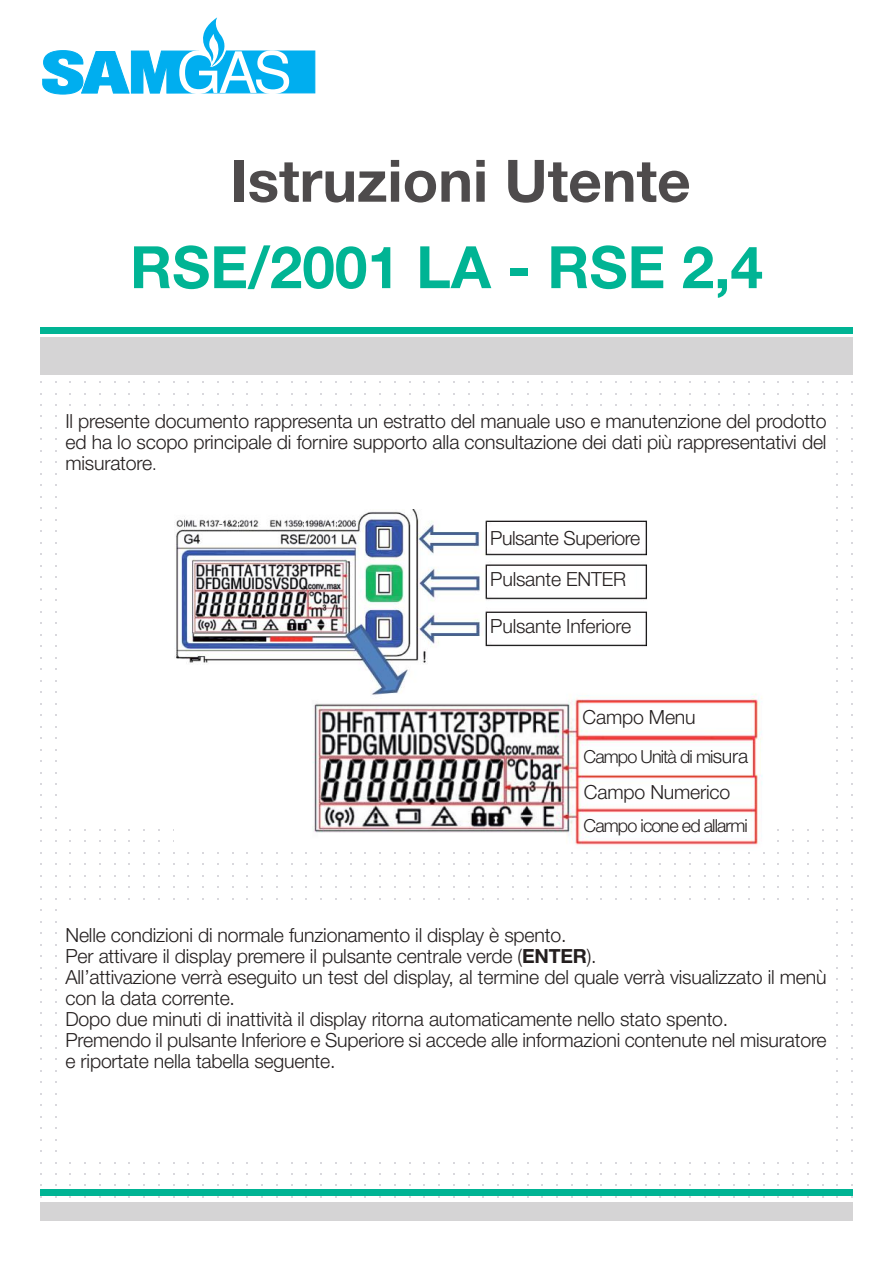
<style>
.page{position:relative;width:893px;height:1263px;background:#fff}
.page>*{position:absolute;margin:0;border:0;box-sizing:border-box;transform-origin:0 0}
.t1{font:700 58.5px "Helvetica Neue";color:#00b494}
.t2{font:700 58.5px "Helvetica Neue";color:#4e4b4c}
.t3{font:300 19.5px/21px "Helvetica Neue";letter-spacing:-.01em;color:#241f1f}
.t4{font:300 18px "Helvetica Neue";letter-spacing:-.05em;color:#241f1f}
.s1{font-size:16.5px}
.s2{font-size:19.5px}
.s3{font-weight:700}
</style>
<div class="page">
<div style="left:40px;top:337px;width:813px;height:37px;background:#d5d4d5"></div>
<div style="left:40px;top:327px;width:813px;height:7px;background:#00b494"></div>
<div style="left:40px;top:1202px;width:813px;height:18px;background:#d5d4d5"></div>
<div style="left:40px;top:1190px;width:813px;height:6px;background:#00b494"></div>
<svg style="left:131px;top:51px;width:184px;height:42px;background:#18b5f0"></svg>
<svg style="left:179px;top:50px;width:38px;height:44px"></svg>
<svg style="left:220px;top:51px;width:36px;height:42px"></svg>
<svg style="left:256px;top:50px;width:33px;height:44px"></svg>
<svg style="left:42px;top:50px;width:39px;height:44px"></svg>
<svg style="left:81px;top:51px;width:49px;height:43px"></svg>
<svg style="left:193px;top:17px;width:39px;height:50px"></svg>
<img style="left:174px;top:509px;width:589px;height:336px">
<h1 class="t2" style="left:230px;top:145px;width:462px">Istruzioni Utente</h1>
<h1 class="t1" style="left:130px;top:231px;width:634px">RSE/2001 LA - RSE 2,4</h1>
<p class="t3" style="left:65px;top:410px;width:763px;text-align:justify">Il presente documento rappresenta un estratto del manuale uso e manutenzione del prodotto ed ha lo scopo principale di fornire supporto alla consultazione dei dati più rappresentativi del misuratore<span class="s1">.</span></p>
<p class="t3" style="left:490px;top:517px;width:151px;line-height:40.8px">Pulsante Superiore<br>Pulsante ENTER</p>
<p class="t3" style="left:490px;top:615px;width:142px">Pulsante Inferiore</p>
<p class="t3" style="left:583px;top:707px;width:115px">Campo Menu</p>
<p class="t4" style="left:584px;top:745px;width:166px">Campo Unità di mi<span class="s2">sura</span></p>
<p class="t3" style="left:584px;top:781px;width:148px">Campo Numerico</p>
<p class="t4" style="left:584px;top:814px;width:166px">Campo icone ed allarmi</p>
<p class="t3" style="left:65px;top:924px;width:763px">Nelle condizioni di normale funzionamento il display è spento.<br>Per attivare il display premere il pulsante centrale verde (<span class="s3">ENTER</span>).<br>All’attivazione verrà eseguito un test del display, al termine del quale verrà visualizzato il menù con la data corrente.<br>Dopo due minuti di inattività il display ritorna automaticamente nello stato spento.<br>Premendo il pulsante Inferiore e Superiore si accede alle informazioni contenute nel misuratore e riportate nella tabella seguente.</p>
</div>
